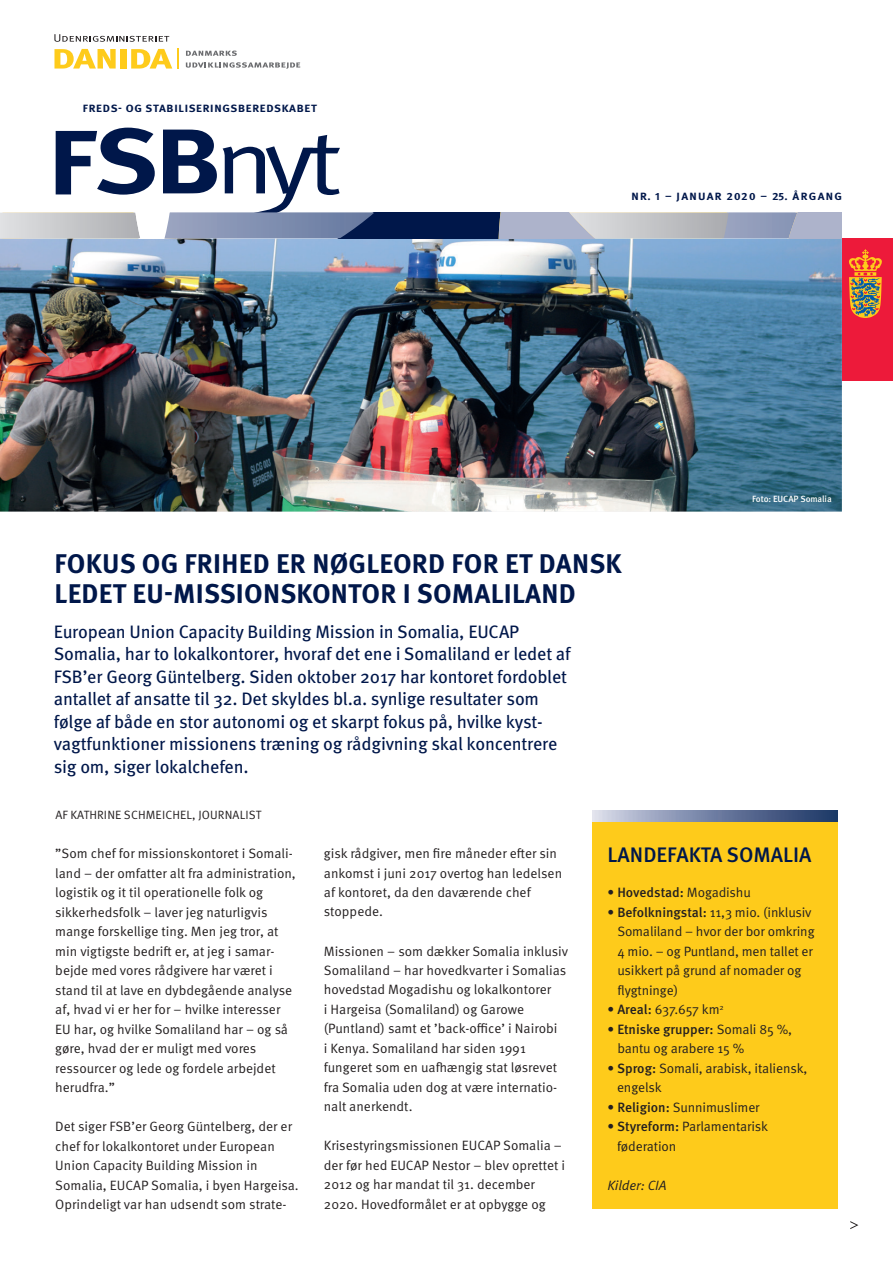
<style>
.page{position:relative;width:893px;height:1263px;background:#fff}
.page>*{position:absolute;margin:0;border:0;box-sizing:border-box;transform-origin:0 0}
.t1{font:700 27px/30px "Meta OT";letter-spacing:.01em;color:#00174a}
.t2{font:500 21px "Meta OT";color:#00174a}
.t3{font:18px/22.5px "Meta OT";letter-spacing:-.01em;color:#00174a}
.t4{font:13.5px/19.5px "Meta OT Norm";color:#231f20}
.t5{font:500 13.5px "Meta OT";letter-spacing:-.005em;color:#231f20}
.t6{font:13.5px "Meta OT Norm Ita";letter-spacing:-.01em;color:#231f20}
.t7{font:12px "Meta OT Norm";letter-spacing:.01em;color:#231f20}
.t8{font:700 10.5px "Meta OT";letter-spacing:.06em;color:#00174a;scale:1.1 1}
.t9{font:700 10.5px "Meta OT";letter-spacing:.11em;color:#00174a;scale:1.1 1}
.t10{font:500 9px "Meta OT";letter-spacing:-.01em;color:#fff}
.s1{font-family:"Meta OT Norm";font-weight:400}
.s2{font-family:"Meta OT";font-weight:500}
</style>
<div class="page">
<img style="left:0;top:239px;width:842px;height:273px">
<svg style="left:186px;top:51px;width:51px;height:5px"></svg>
<svg style="left:186px;top:62px;width:114px;height:7px"></svg>
<svg style="left:54px;top:49px;width:62px;height:20px"></svg>
<div style="left:121px;top:49px;width:6px;height:20px;background:#fecb1b"></div>
<svg style="left:131px;top:49px;width:41px;height:20px"></svg>
<hr style="left:177px;top:48px;width:2px;height:21px;background:#fecb1b">
<svg style="left:54px;top:34px;width:115px;height:8px"></svg>
<svg style="left:0;top:128px;width:842px;height:110px"></svg>
<div style="left:842px;top:238px;width:51px;height:143px;background:#ed1a3a"></div>
<svg style="left:849px;top:249px;width:33px;height:69px"></svg>
<svg style="left:850px;top:1221px;width:8px;height:8px"></svg>
<div style="left:593px;top:821px;width:245px;height:388px;background:#fecb1b"></div>
<svg style="left:593px;top:811px;width:245px;height:10px;background:#7382a3"></svg>
<p class="t8" style="left:83px;top:102px;width:214px">FREDS- OG STABILISERINGSBEREDSKABET</p>
<p class="t9" style="left:632px;top:190px;width:193px">NR. 1 – JANUAR 2020 – 25. ÅRGANG</p>
<h1 class="t1" style="left:55px;top:549px;width:569px">FOKUS OG FRIHED ER NØGLEORD FOR ET DANSK<br>LEDET EU-MISSIONSKONTOR I SOMALILAND</h1>
<p class="t3" style="left:54px;top:621px;width:518px">European Union Capacity Building Mission in Somalia, EUCAP Somalia, har to lokalkontorer, hvoraf det ene i Somaliland er ledet af FSB’er Georg Güntelberg. Siden oktober 2017 har kontoret fordoblet antallet af ansatte til 32. Det skyldes bl.a. synlige resultater som følge af både en stor autonomi og et skarpt fokus på, hvilke kyst&shy;vagtfunktioner missionens træning og rådgivning skal koncentrere sig om, siger lokalchefen.</p>
<p class="t10" style="left:752px;top:493px;width:81px">Foto: EUCAP Somalia</p>
<p class="t7" style="left:55px;top:808px;width:207px">AF KATHRINE SCHMEICHEL, JOURNALIST</p>
<p class="t4" style="left:55px;top:844px;width:242px">”Som chef for missionskontoret i Somali&shy;land – der omfatter alt fra administration, logistik og it til operationelle folk og sikkerhedsfolk – laver jeg naturligvis mange forskellige ting. Men jeg tror, at min vigtigste bedrift er, at jeg i samar&shy;bejde med vores rådgivere har været i stand til at lave en dybdegående analyse af, hvad vi er her for – hvilke interesser EU har, og hvilke Somaliland har – og så gøre, hvad der er muligt med vores ressourcer og lede og fordele arbejdet herudfra.”</p>
<p class="t4" style="left:55px;top:1117px;width:245px">Det siger FSB’er Georg Güntelberg, der er chef for lokalkontoret under European Union Capacity Building Mission in Somalia, EUCAP Somalia, i byen Hargeisa.<br>Oprindeligt var han udsendt som strate-</p>
<p class="t4" style="left:324px;top:844px;width:240px">gisk rådgiver, men fire måneder efter sin ankomst i juni 2017 overtog han ledelsen af kontoret, da den daværende chef stoppede.</p>
<p class="t4" style="left:324px;top:941px;width:246px">Missionen – som dækker Somalia inklusiv Somaliland – har hovedkvarter i Somalias hovedstad Mogadishu og lokalkontorer<br>i Hargeisa (Somaliland) og Garowe (Puntland) samt et ’back-office’ i Nairobi<br>i Kenya. Somaliland har siden 1991 fungeret som en uafhængig stat løsrevet fra Somalia uden dog at være internatio&shy;nalt anerkendt.</p>
<p class="t4" style="left:324px;top:1136px;width:243px">Krisestyringsmissionen EUCAP Somalia – der før hed EUCAP Nestor – blev oprettet i 2012 og har mandat til 31. december 2020. Hovedformålet er at opbygge og</p>
<h2 class="t2" style="left:608px;top:842px;width:205px">LANDEFAKTA SOMALIA</h2>
<p class="t5" style="left:608px;top:884px;width:145px">• Hovedstad: <span class="s1">Mogadishu</span></p>
<p class="t4" style="left:617px;top:902px;width:199px;text-indent:-10px"><span class="s2">• Befolkningstal:</span> 11,3 mio. (inklusiv<br>Somaliland – hvor der bor omkring<br>4 mio. – og Puntland, men tallet er usikkert på grund af nomader og flygtninge)</p>
<p class="t4" style="left:608px;top:1000px;width:118px"><span class="s2">• Areal:</span> 637.657 km<sup>2</sup></p>
<p class="t5" style="left:608px;top:1020px;width:186px">• Etniske grupper: <span class="s1">Somali 85 %,</span></p>
<p class="t4" style="left:617px;top:1039px;width:128px">bantu og arabere 15 %</p>
<p class="t4" style="left:617px;top:1058px;width:192px;text-indent:-10px"><span class="s2">• Sprog:</span> Somali, arabisk, italiensk, engelsk</p>
<p class="t4" style="left:608px;top:1097px;width:154px"><span class="s2">• Religion:</span> Sunnimuslimer</p>
<p class="t4" style="left:617px;top:1117px;width:152px;text-indent:-10px"><span class="s2">• Styreform:</span> Parlamentarisk føderation</p>
<p class="t6" style="left:608px;top:1177px;width:60px">Kilder: CIA</p>
</div>
